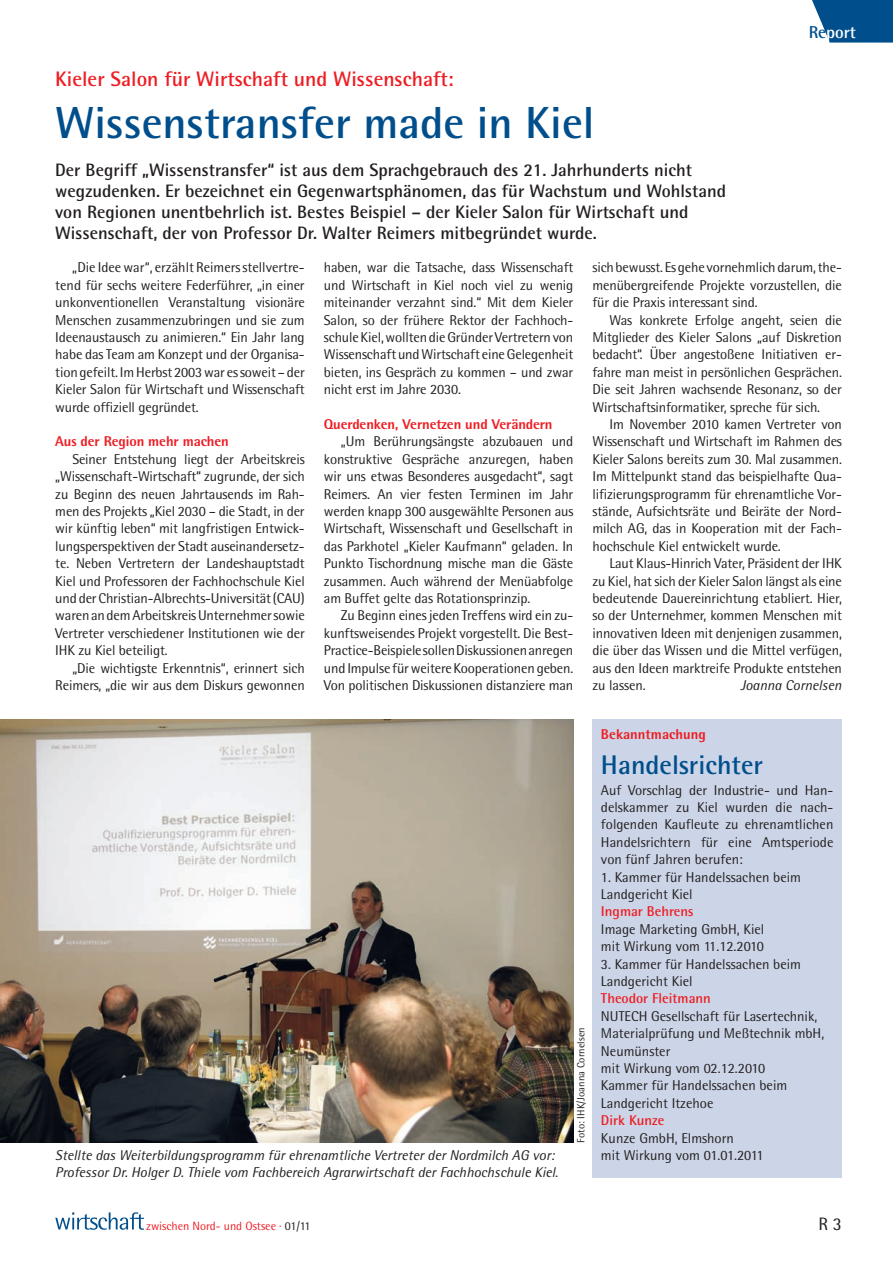
<style>
.page{position:relative;width:893px;height:1263px;background:#fff}
.page>*{position:absolute;margin:0;border:0;box-sizing:border-box;transform-origin:0 0}
.t1{font:700 45px "Rotis Semi Sans";color:#004f8c}
.t2{font:700 27px "Rotis Semi Sans";color:#004f8c}
.t3{font:700 21px "Rotis Semi Sans";color:#ee1d23}
.t4{font:700 18px/21px "Rotis Semi Sans";color:#231f20}
.t5{font:18px "Rotis Semi Sans";color:#231f20}
.t6{font:700 17.25px "Rotis Semi Sans";color:#fff}
.t7{font:14.25px/17.4px "Rotis Semi Sans";letter-spacing:-.01em;color:#231f20;text-align:justify}
.t8{font:italic 14.25px/17.4px "Rotis Semi Sans";color:#231f20}
.t9{font:800 14.25px "Rotis Semi Sans";letter-spacing:-.01em;color:#ee1d23}
.t10{font:700 14.25px "Rotis Semi Sans";color:#ee1d23}
.t11{font:12px "Rotis Semi Sans";color:#ee1d23}
.t12{font:10.5px "Rotis Semi Sans";color:#231f20}
.s1{color:#004f8c}
.s2{color:#231f20}
</style>
<div class="page">
<svg style="left:812px;top:0;width:81px;height:43px;background:#1e6399"></svg>
<svg style="left:55px;top:1212px;width:89px;height:18px"></svg>
<div style="left:592px;top:719px;width:250px;height:458px;background:#ccd5e7"></div>
<img style="left:1px;top:719px;width:572px;height:424px">
<h3 class="t3" style="left:55px;top:71px;width:400px">Kieler Salon für Wirtschaft und Wissenschaft:</h3>
<h1 class="t1" style="left:55px;top:107px;width:541px">Wissenstransfer made in Kiel</h1>
<p class="t4" style="left:55px;top:161px;width:672px">Der Begriff „Wissenstransfer“ ist aus dem Sprachgebrauch des 21. Jahrhunderts nicht wegzudenken. Er bezeichnet ein Gegenwartsphänomen, das für Wachstum und Wohlstand von Regionen unentbehrlich ist. Bestes Beispiel – der Kieler Salon für Wirtschaft und Wissenschaft, der von Professor Dr. Walter Reimers mitbegründet wurde.</p>
<p class="t6" style="left:809px;top:26px;width:49px"><span class="s1">Re</span>port</p>
<p class="t7" style="left:55px;top:260px;width:251px;text-indent:17px">„Die Idee war“, erzählt Reimers stellvertre&shy;tend für sechs weitere Federführer, „in einer unkonventionellen Veranstaltung visionäre Menschen zusammenzubringen und sie zum Ideenaustausch zu animieren.“ Ein Jahr lang habe das Team am Konzept und der Organisa&shy;tion gefeilt. Im Herbst 2003 war es soweit – der Kieler Salon für Wirtschaft und Wissenschaft wurde offiziell gegründet.</p>
<p class="t9" style="left:55px;top:437px;width:175px">Aus der Region mehr machen</p>
<p class="t7" style="left:55px;top:452px;width:251px;text-indent:17px">Seiner Entstehung liegt der Arbeitskreis „Wissenschaft-Wirtschaft“ zugrunde, der sich zu Beginn des neuen Jahrtausends im Rah&shy;men des Projekts „Kiel 2030 – die Stadt, in der wir künftig leben“ mit langfristigen Entwick&shy;lungsperspektiven der Stadt auseinandersetz&shy;te. Neben Vertretern der Landeshauptstadt Kiel und Professoren der Fachhochschule Kiel und der Christian-Albrechts-Universität (CAU) waren an dem Arbeitskreis Unternehmer sowie Vertreter verschiedener Institutionen wie der IHK zu Kiel beteiligt.</p>
<p class="t7" style="left:55px;top:661px;width:251px;text-align:right">„Die wichtigste Erkenntnis“, erinnert sich<br>Reimers, „die wir aus dem Diskurs gewonnen</p>
<p class="t7" style="left:324px;top:260px;width:251px">haben, war die Tatsache, dass Wissenschaft und Wirtschaft in Kiel noch viel zu wenig miteinander verzahnt sind.“ Mit dem Kieler Salon, so der frühere Rektor der Fachhoch&shy;schule Kiel, wollten die Gründer Vertretern von Wissenschaft und Wirtschaft eine Gelegenheit bieten, ins Gespräch zu kommen – und zwar nicht erst im Jahre 2030.</p>
<p class="t9" style="left:324px;top:419px;width:230px">Querdenken, Vernetzen und Verändern</p>
<p class="t7" style="left:324px;top:434px;width:251px;text-indent:17px">„Um Berührungsängste abzubauen und konstruktive Gespräche anzuregen, haben wir uns etwas Besonderes ausgedacht“, sagt Reimers. An vier festen Terminen im Jahr werden knapp 300 ausgewählte Personen aus Wirtschaft, Wissenschaft und Gesellschaft in das Parkhotel „Kieler Kaufmann“ geladen. In Punkto Tischordnung mische man die Gäste zusammen. Auch während der Menüabfolge am Buffet gelte das Rotationsprinzip.</p>
<p class="t7" style="left:324px;top:608px;width:251px;text-indent:17px">Zu Beginn eines jeden Treffens wird ein zu&shy;kunftsweisendes Projekt vorgestellt. Die Best-Practice-Beispiele sollen Diskussionen anregen und Impulse für weitere Kooperationen geben.<br>Von politischen Diskussionen distanziere man</p>
<p class="t7" style="left:593px;top:260px;width:251px">sich bewusst. Es gehe vornehmlich darum, the&shy;menübergreifende Projekte vorzustellen, die für die Praxis interessant sind.</p>
<p class="t7" style="left:593px;top:312px;width:251px;text-indent:17px">Was konkrete Erfolge angeht, seien die Mitglieder des Kieler Salons „auf Diskretion bedacht“. Über angestoßene Initiativen er&shy;fahre man meist in persönlichen Gesprächen.<br>Die seit Jahren wachsende Resonanz, so der Wirtschaftsinformatiker, spreche für sich.</p>
<p class="t7" style="left:593px;top:417px;width:251px;text-indent:17px">Im November 2010 kamen Vertreter von Wissenschaft und Wirtschaft im Rahmen des Kieler Salons bereits zum 30. Mal zusammen.<br>Im Mittelpunkt stand das beispielhafte Qua&shy;lifizierungsprogramm für ehrenamtliche Vor&shy;stände, Aufsichtsräte und Beiräte der Nord&shy;milch AG, das in Kooperation mit der Fach&shy;hochschule Kiel entwickelt wurde.</p>
<p class="t7" style="left:593px;top:556px;width:251px;text-indent:17px">Laut Klaus-Hinrich Vater, Präsident der IHK zu Kiel, hat sich der Kieler Salon längst als eine bedeutende Dauereinrichtung etabliert. Hier, so der Unternehmer, kommen Menschen mit innovativen Ideen mit denjenigen zusammen, die über das Wissen und die Mittel verfügen, aus den Ideen marktreife Produkte entstehen zu lassen.</p>
<p class="t8" style="left:740px;top:678px;width:103px">Joanna Cornelsen</p>
<p class="t8" style="left:55px;top:1148px;width:504px">Stellte das Weiterbildungsprogramm für ehrenamtliche Vertreter der Nordmilch AG vor:<br>Professor Dr. Holger D. Thiele vom Fachbereich Agrarwirtschaft der Fachhochschule Kiel.</p>
<p class="t12" style="left:577px;top:1143px;width:117px;rotate:-90deg">Foto: IHK/Joanna Cornelsen</p>
<p class="t9" style="left:601px;top:729px;width:106px">Bekanntmachung</p>
<h2 class="t2" style="left:601px;top:756px;width:164px">Handelsrichter</h2>
<p class="t7" style="left:601px;top:782px;width:234px">Auf Vorschlag der Industrie- und Han&shy;delskammer zu Kiel wurden die nach&shy;folgenden Kaufleute zu ehrenamtlichen Handelsrichtern für eine Amtsperiode von fünf Jahren berufen:</p>
<p class="t7" style="left:601px;top:869px;width:202px">1. Kammer für Handelssachen beim<br>Landgericht Kiel</p>
<p class="t10" style="left:601px;top:906px;width:94px">Ingmar Behrens</p>
<p class="t7" style="left:601px;top:922px;width:165px">Image Marketing GmbH, Kiel mit Wirkung vom 11.12.2010</p>
<p class="t7" style="left:601px;top:956px;width:202px">3. Kammer für Handelssachen beim<br>Landgericht Kiel</p>
<p class="t10" style="left:601px;top:993px;width:111px">Theodor Fleitmann</p>
<p class="t7" style="left:601px;top:1009px;width:225px;text-align:left">NUTECH Gesellschaft für Lasertechnik,<br>Materialprüfung und Meßtechnik mbH,<br>Neumünster<br>mit Wirkung vom 02.12.2010<br>Kammer für Handelssachen beim<br>Landgericht Itzehoe</p>
<p class="t10" style="left:601px;top:1115px;width:65px">Dirk Kunze</p>
<p class="t7" style="left:601px;top:1130px;width:164px">Kunze GmbH, Elmshorn<br>mit Wirkung vom 01.01.2011</p>
<p class="t11" style="left:146px;top:1221px;width:166px">zwischen Nord- und Ostsee · <span class="s2">01/11</span></p>
<p class="t5" style="left:819px;top:1217px;width:25px">R 3</p>
</div>
